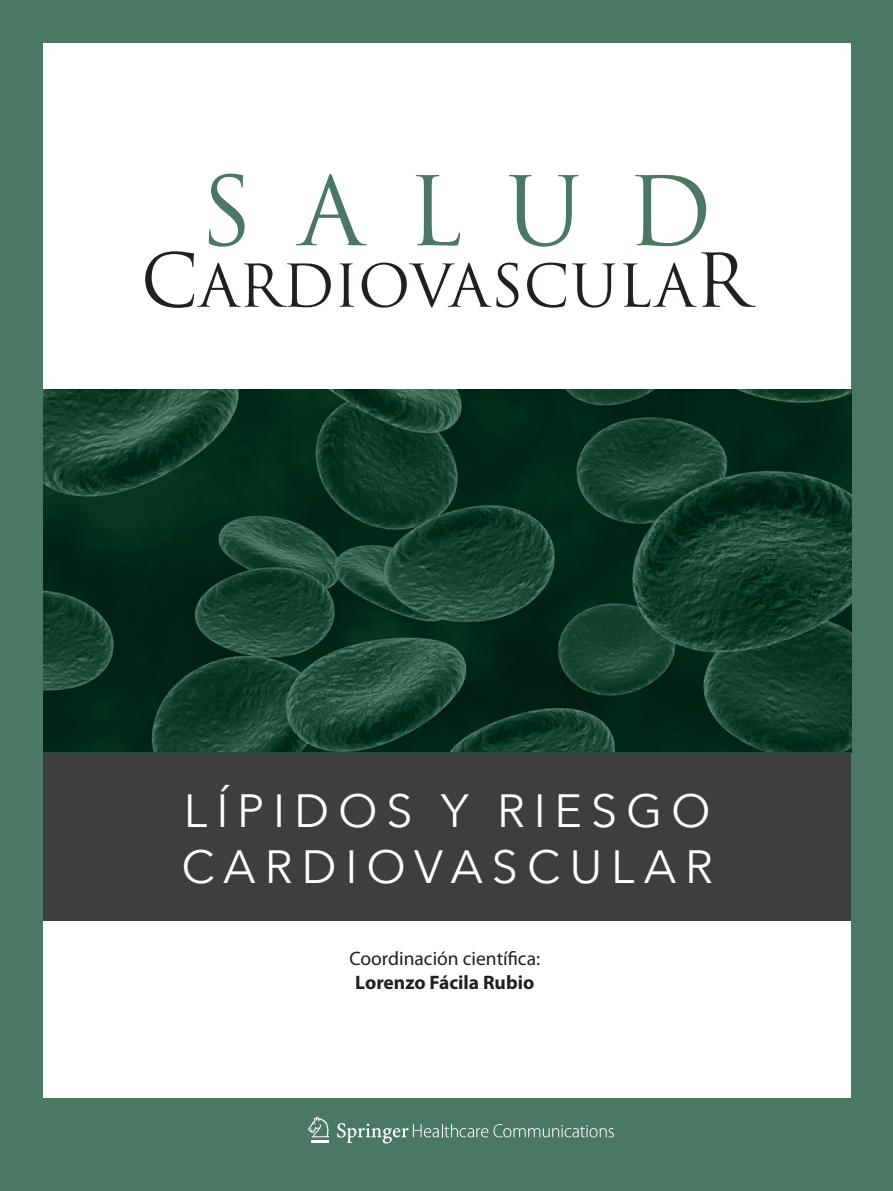
<style>
.page{position:relative;width:893px;height:1191px;background:#4b7865}
.page>*{position:absolute;margin:0;border:0;box-sizing:border-box;transform-origin:0 0}
.t1{font:93.15px "Trajan Pro 3";letter-spacing:.47em;color:#4b7865}
.t2{font:57.45px "Trajan Pro 3";color:#231f20}
.t3{font:46.5px/55.8px "Avenir Next";letter-spacing:.19em;color:#fff}
.t4{font:19.5px "Myriad Pro";color:#231f20}
.t5{font:700 19.5px "Myriad Pro";color:#231f20}
.s1{font-size:72.15px}
</style>
<div class="page">
<div style="left:43px;top:43px;width:808px;height:1054px;background:#fff"></div>
<div style="left:43px;top:752px;width:808px;height:168px;background:#3e3e3f"></div>
<svg style="left:308px;top:1116px;width:21px;height:26px"></svg>
<svg style="left:337px;top:1123px;width:277px;height:20px;background:#658c7b"></svg>
<svg style="left:43px;top:389px;width:808px;height:363px;background:#0f3928"></svg>
<h1 class="t1" style="left:200px;top:147px;width:514px">SALUD</h1>
<p class="t2" style="left:141px;top:246px;width:610px"><span class="s1">C</span>ARDIOVASCULA<span class="s1">R</span></p>
<p class="t3" style="left:182px;top:781px;width:533px">LÍPIDOS Y RIESGO<br>CARDIOVASCULAR</p>
<p class="t4" style="left:349px;top:948px;width:192px">Coordinación científica:</p>
<p class="t5" style="left:355px;top:971px;width:180px">Lorenzo Fácila Rubio</p>
</div>
